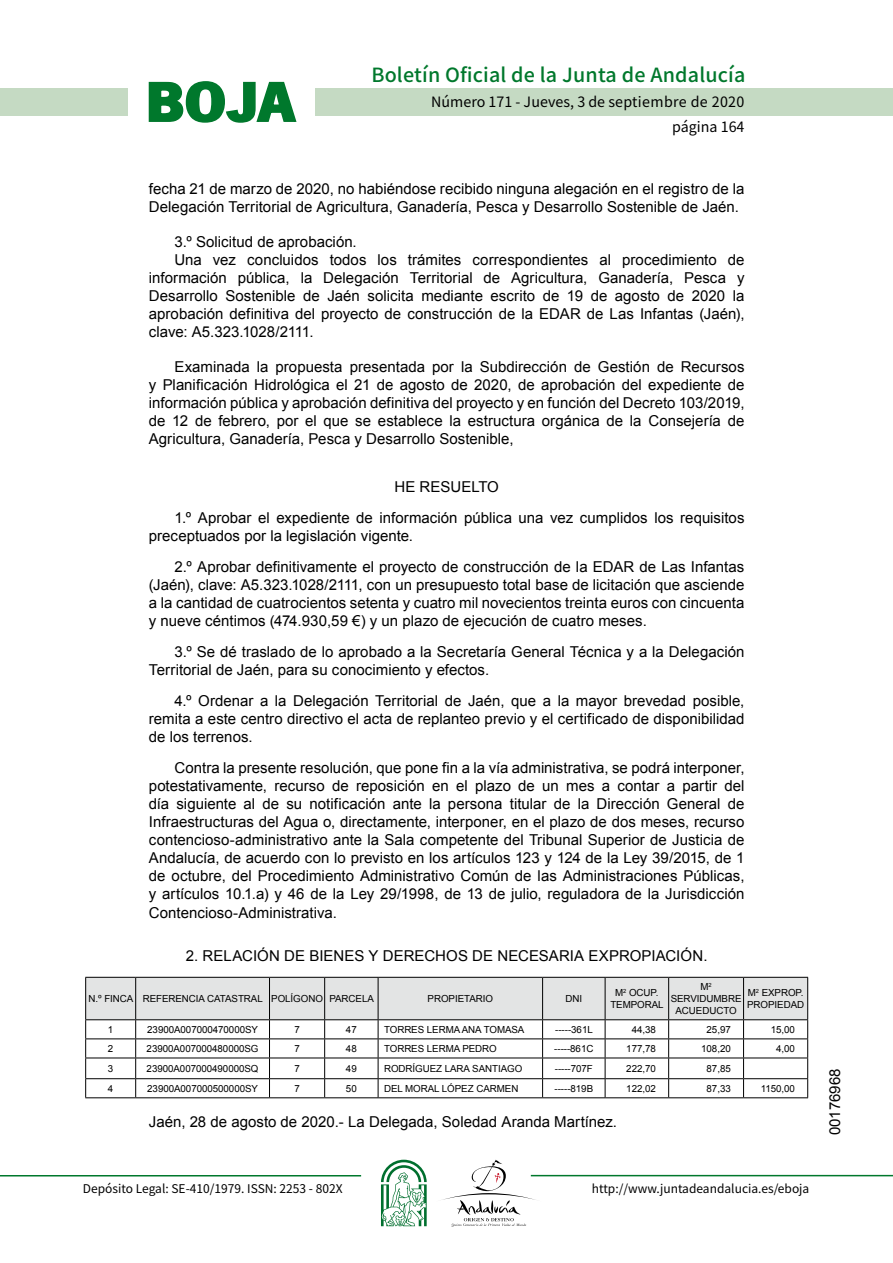
<style>
.page{position:relative;width:893px;height:1263px;background:#fff}
.page>*{position:absolute;margin:0;border:0;box-sizing:border-box;transform-origin:0 0}
.t1{font:700 57.75px "News Got T";color:#00782c;scale:1.14 1}
.t2{font:500 19.5px "Noto Sans HK";letter-spacing:.01em;color:#00782c}
.t3{font:15px/18.1px "Arial";color:#000}
.t4{font:14.25px/24.5px "Noto Sans HK";color:#000;text-align:right}
.t5{font:12px "Noto Sans HK";color:#000}
.t6{font:9.75px/11.7px "Arial";letter-spacing:-.005em;color:#000;text-align:center}
</style>
<div class="page">
<div style="left:315px;top:88px;width:577px;height:28px;background:#c5dac3"></div>
<div style="left:0;top:88px;width:128px;height:28px;background:#c5dac3"></div>
<hr style="left:0;top:1175px;width:361px;height:2px;background:#00782c">
<hr style="left:531px;top:1175px;width:361px;height:1px;background:#00782c">
<svg style="left:148px;top:81px;width:149px;height:42px"></svg>
<svg style="left:442px;top:1160px;width:100px;height:67px"></svg>
<svg style="left:381px;top:1160px;width:45px;height:66px"></svg>
<svg style="left:85px;top:977px;width:723px;height:120px"></svg>
<hr style="left:85px;top:1097px;width:51px;height:1px;background:#000">
<hr style="left:136px;top:1097px;width:133px;height:1px;background:#000">
<hr style="left:269px;top:1097px;width:55px;height:1px;background:#000">
<hr style="left:324px;top:1097px;width:54px;height:1px;background:#000">
<hr style="left:378px;top:1097px;width:164px;height:1px;background:#000">
<hr style="left:542px;top:1097px;width:63px;height:1px;background:#000">
<hr style="left:605px;top:1097px;width:63px;height:1px;background:#000">
<hr style="left:668px;top:1097px;width:75px;height:1px;background:#000">
<hr style="left:743px;top:1097px;width:65px;height:1px;background:#000">
<h1 class="t1" style="left:145px;top:68px;width:133px">BOJA</h1>
<h2 class="t2" style="left:371px;top:64px;width:375px">Boletín Oficial de la Junta de Andalucía</h2>
<p class="t4" style="left:431px;top:90px;width:315px">Número 171 - Jueves, 3 de septiembre de 2020 página 164</p>
<p class="t3" style="left:149px;top:180px;width:597px;line-height:17.7px">fecha 21 de marzo de 2020, no habiéndose recibido ninguna alegación en el registro de la<br>Delegación Territorial de Agricultura, Ganadería, Pesca y Desarrollo Sostenible de Jaén.</p>
<p class="t3" style="left:174px;top:232px;width:184px">3.º Solicitud de aprobación.</p>
<p class="t3" style="left:174px;top:251px;width:571px">Una vez concluidos todos los trámites correspondientes al procedimiento de</p>
<p class="t3" style="left:149px;top:269px;width:597px">información pública, la Delegación Territorial de Agricultura, Ganadería, Pesca y</p>
<p class="t3" style="left:149px;top:287px;width:597px">Desarrollo Sostenible de Jaén solicita mediante escrito de 19 de agosto de 2020 la</p>
<p class="t3" style="left:149px;top:305px;width:597px">aprobación definitiva del proyecto de construcción de la EDAR de Las Infantas (Jaén),</p>
<p class="t3" style="left:149px;top:323px;width:166px">clave: A5.323.1028/2111.</p>
<p class="t3" style="left:149px;top:358px;width:597px;text-align:justify;text-indent:26px">Examinada la propuesta presentada por la Subdirección de Gestión de Recursos y Planificación Hidrológica el 21 de agosto de 2020, de aprobación del expediente de información pública y aprobación definitiva del proyecto y en función del Decreto 103/2019, de 12 de febrero, por el que se establece la estructura orgánica de la Consejería de Agricultura, Ganadería, Pesca y Desarrollo Sostenible,</p>
<p class="t3" style="left:174px;top:472px;width:571px;line-height:30.9px;text-indent:220px">HE RESUELTO<br>1.º Aprobar el expediente de información pública una vez cumplidos los requisitos</p>
<p class="t3" style="left:174px;top:521px;width:571px;line-height:30.9px;text-indent:-26px">preceptuados por la legislación vigente.<br>2.º Aprobar definitivamente el proyecto de construcción de la EDAR de Las Infantas</p>
<p class="t3" style="left:149px;top:576px;width:597px;text-align:justify">(Jaén), clave: A5.323.1028/2111, con un presupuesto total base de licitación que asciende a la cantidad de cuatrocientos setenta y cuatro mil novecientos treinta euros con cincuenta y nueve céntimos (474.930,59 €) y un plazo de ejecución de cuatro meses.</p>
<p class="t3" style="left:149px;top:643px;width:597px;text-indent:26px">3.º Se dé traslado de lo aprobado a la Secretaría General Técnica y a la Delegación<br>Territorial de Jaén, para su conocimiento y efectos.</p>
<p class="t3" style="left:149px;top:692px;width:597px;text-align:justify;text-indent:26px">4.º Ordenar a la Delegación Territorial de Jaén, que a la mayor brevedad posible, remita a este centro directivo el acta de replanteo previo y el certificado de disponibilidad de los terrenos.</p>
<p class="t3" style="left:149px;top:759px;width:597px;text-align:justify;text-indent:26px">Contra la presente resolución, que pone fin a la vía administrativa, se podrá interponer, potestativamente, recurso de reposición en el plazo de un mes a contar a partir del día siguiente al de su notificación ante la persona titular de la Dirección General de Infraestructuras del Agua o, directamente, interponer, en el plazo de dos meses, recurso contencioso-administrativo ante la Sala competente del Tribunal Superior de Justicia de Andalucía, de acuerdo con lo previsto en los artículos 123 y 124 de la Ley 39/2015, de 1 de octubre, del Procedimiento Administrativo Común de las Administraciones Públicas, y artículos 10.1.a) y 46 de la Ley 29/1998, de 13 de julio, reguladora de la Jurisdicción Contencioso-Administrativa.</p>
<p class="t3" style="left:186px;top:947px;width:523px">2. RELACIÓN DE BIENES Y DERECHOS DE NECESARIA EXPROPIACIÓN.</p>
<p class="t6" style="left:88px;top:993px;width:287px">N.º FINCA REFERENCIA CATASTRAL POLÍGONO PARCELA</p>
<p class="t6" style="left:427px;top:993px;width:67px">PROPIETARIO</p>
<p class="t6" style="left:565px;top:993px;width:18px">DNI</p>
<p class="t6" style="left:610px;top:987px;width:55px">M<sup>2</sup> OCUP.<br>TEMPORAL</p>
<p class="t6" style="left:670px;top:981px;width:72px">M<sup>2<br></sup>SERVIDUMBRE<br>ACUEDUCTO</p>
<p class="t6" style="left:747px;top:987px;width:59px;text-align:left">M<sup>2</sup> EXPROP.<br>PROPIEDAD</p>
<p class="t6" style="left:108px;top:1024px;width:7px">1</p>
<p class="t6" style="left:147px;top:1024px;width:112px">23900A007000470000SY</p>
<p class="t6" style="left:294px;top:1024px;width:7px">7</p>
<p class="t6" style="left:346px;top:1024px;width:12px">47</p>
<p class="t6" style="left:384px;top:1024px;width:142px">TORRES LERMA ANA TOMASA</p>
<p class="t6" style="left:555px;top:1024px;width:39px">-----361L</p>
<p class="t6" style="left:631px;top:1024px;width:26px">44,38</p>
<p class="t6" style="left:706px;top:1024px;width:26px">25,97</p>
<p class="t6" style="left:770px;top:1024px;width:26px">15,00</p>
<p class="t6" style="left:108px;top:1043px;width:7px">2</p>
<p class="t6" style="left:147px;top:1043px;width:113px">23900A007000480000SG</p>
<p class="t6" style="left:294px;top:1043px;width:7px">7</p>
<p class="t6" style="left:346px;top:1043px;width:12px">48</p>
<p class="t6" style="left:384px;top:1043px;width:114px">TORRES LERMA PEDRO</p>
<p class="t6" style="left:554px;top:1043px;width:41px">-----861C</p>
<p class="t6" style="left:626px;top:1043px;width:31px">177,78</p>
<p class="t6" style="left:701px;top:1043px;width:31px">108,20</p>
<p class="t6" style="left:776px;top:1043px;width:20px">4,00</p>
<p class="t6" style="left:108px;top:1063px;width:7px">3</p>
<p class="t6" style="left:147px;top:1063px;width:113px">23900A007000490000SQ</p>
<p class="t6" style="left:294px;top:1063px;width:7px">7</p>
<p class="t6" style="left:346px;top:1063px;width:12px">49</p>
<p class="t6" style="left:384px;top:1063px;width:140px">RODRÍGUEZ LARA SANTIAGO</p>
<p class="t6" style="left:555px;top:1063px;width:40px">-----707F</p>
<p class="t6" style="left:626px;top:1063px;width:31px">222,70</p>
<p class="t6" style="left:706px;top:1063px;width:26px">87,85</p>
<p class="t6" style="left:108px;top:1083px;width:7px">4</p>
<p class="t6" style="left:147px;top:1083px;width:112px">23900A007000500000SY</p>
<p class="t6" style="left:294px;top:1083px;width:7px">7</p>
<p class="t6" style="left:346px;top:1083px;width:12px">50</p>
<p class="t6" style="left:384px;top:1083px;width:136px">DEL MORAL LÓPEZ CARMEN</p>
<p class="t6" style="left:554px;top:1083px;width:40px">-----819B</p>
<p class="t6" style="left:626px;top:1083px;width:31px">122,02</p>
<p class="t6" style="left:706px;top:1083px;width:26px">87,33</p>
<p class="t6" style="left:760px;top:1083px;width:36px">1150,00</p>
<p class="t3" style="left:149px;top:1113px;width:469px">Jaén, 28 de agosto de 2020.- La Delegada, Soledad Aranda Martínez.</p>
<p class="t5" style="left:83px;top:1181px;width:261px">Depósito Legal: SE-410/1979. ISSN: 2253 - 802X</p>
<p class="t5" style="left:592px;top:1181px;width:219px">http://www.juntadeandalucia.es/eboja</p>
<p class="t3" style="left:826px;top:1135px;width:68px;rotate:-90deg">00176968</p>
</div>
